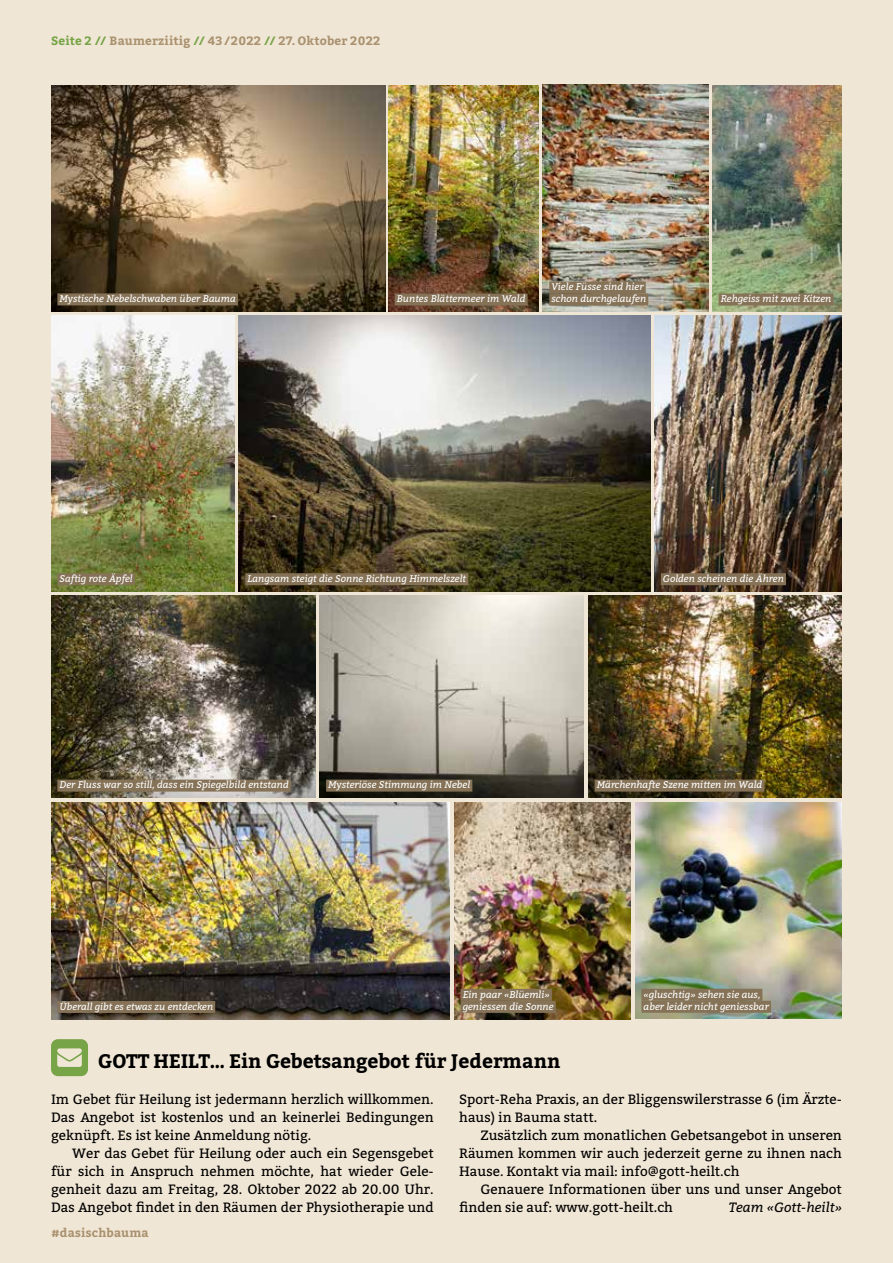
<style>
.page{position:relative;width:893px;height:1263px;background:#f0e6d5}
.page>*{position:absolute;margin:0;border:0;box-sizing:border-box;transform-origin:0 0}
.t1{font:700 19.5px "Bitter";letter-spacing:-.01em;color:#000}
.t2{font:13.5px/18px "Bitter";color:#000;text-align:justify}
.t3{font:italic 13.5px "Bitter";color:#000}
.t4{font:700 12px "Bitter";letter-spacing:.015em;color:#aa916f}
.t5{font:italic 9.75px/12px "Bitter";color:#fff}
.t6{font:italic 9.6px "Bitter";color:#fff}
.s1{color:#77a447}
</style>
<div class="page">
<img style="left:588px;top:596px;width:254px;height:202px">
<img style="left:635px;top:802px;width:207px;height:217px">
<img style="left:51px;top:85px;width:335px;height:227px">
<img style="left:389px;top:85px;width:150px;height:227px">
<img style="left:543px;top:85px;width:165px;height:227px">
<img style="left:51px;top:802px;width:399px;height:217px">
<img style="left:454px;top:802px;width:177px;height:217px">
<img style="left:51px;top:595px;width:264px;height:203px">
<img style="left:320px;top:596px;width:264px;height:202px">
<img style="left:239px;top:316px;width:411px;height:275px">
<img style="left:654px;top:316px;width:188px;height:275px">
<img style="left:51px;top:316px;width:184px;height:275px">
<div style="left:57px;top:293px;width:181px;height:12px;background:#857257"></div>
<div style="left:57px;top:573px;width:78px;height:12px;background:#857257"></div>
<div style="left:57px;top:780px;width:234px;height:12px;background:#857257"></div>
<div style="left:326px;top:780px;width:146px;height:12px;background:#857257"></div>
<div style="left:595px;top:780px;width:169px;height:12px;background:#857257"></div>
<div style="left:57px;top:1001px;width:158px;height:12px;background:#857257"></div>
<div style="left:641px;top:989px;width:121px;height:12px;background:#857257"></div>
<div style="left:641px;top:1001px;width:130px;height:12px;background:#857257"></div>
<div style="left:461px;top:989px;width:91px;height:12px;background:#857257"></div>
<div style="left:461px;top:1001px;width:95px;height:12px;background:#857257"></div>
<div style="left:661px;top:573px;width:125px;height:12px;background:#857257"></div>
<div style="left:245px;top:573px;width:223px;height:12px;background:#857257"></div>
<div style="left:395px;top:294px;width:133px;height:12px;background:#857257"></div>
<div style="left:549px;top:282px;width:97px;height:12px;background:#857257"></div>
<div style="left:549px;top:294px;width:99px;height:12px;background:#857257"></div>
<img style="left:712px;top:85px;width:130px;height:227px">
<div style="left:719px;top:294px;width:114px;height:12px;background:#857257"></div>
<svg style="left:51px;top:1039px;width:37px;height:37px"></svg>
<p class="t4" style="left:51px;top:31px;width:331px"><span class="s1">Seite 2 //</span> Baumerziitig <span class="s1">//</span> 43/2022 <span class="s1">//</span> 27. Oktober 2022</p>
<p class="t5" style="left:60px;top:292px;width:178px">Mystische Nebelschwaben über Bauma</p>
<p class="t5" style="left:397px;top:293px;width:130px">Buntes Blättermeer im Wald</p>
<p class="t5" style="left:551px;top:281px;width:96px">Viele Füsse sind hier schon durchgelaufen</p>
<p class="t5" style="left:721px;top:293px;width:112px">Rehgeiss mit zwei Kitzen</p>
<p class="t5" style="left:60px;top:572px;width:75px">Saftig rote Äpfel</p>
<p class="t5" style="left:247px;top:572px;width:220px">Langsam steigt die Sonne Richtung Himmelszelt</p>
<p class="t5" style="left:663px;top:572px;width:122px">Golden scheinen die Ähren</p>
<p class="t5" style="left:60px;top:779px;width:231px">Der Fluss war so still, dass ein Spiegelbild entstand</p>
<p class="t5" style="left:328px;top:779px;width:143px">Mysteriöse Stimmung im Nebel</p>
<p class="t5" style="left:597px;top:779px;width:167px">Märchenhafte Szene mitten im Wald</p>
<p class="t6" style="left:59px;top:1000px;width:155px">Überall gibt es etwas zu entdecken</p>
<p class="t5" style="left:644px;top:988px;width:127px">«gluschtig» sehen sie aus, aber leider nicht geniessbar</p>
<p class="t5" style="left:463px;top:988px;width:92px">Ein paar «Blüemli» geniessen die Sonne</p>
<h1 class="t1" style="left:98px;top:1046px;width:464px">GOTT HEILT… Ein Gebetsangebot für Jedermann</h1>
<p class="t2" style="left:51px;top:1089px;width:384px">Im Gebet für Heilung ist jedermann herzlich willkommen.<br>Das Angebot ist kostenlos und an keinerlei Bedingungen geknüpft. Es ist keine Anmeldung nötig.</p>
<p class="t2" style="left:51px;top:1143px;width:384px;text-indent:21px">Wer das Gebet für Heilung oder auch ein Segensgebet für sich in Anspruch nehmen möchte, hat wieder Gele&shy;genheit dazu am Freitag, 28. Oktober 2022 ab 20.00 Uhr.<br>Das Angebot findet in den Räumen der Physiotherapie und</p>
<p class="t2" style="left:459px;top:1089px;width:384px">Sport-Reha Praxis, an der Bliggenswilerstrasse 6 (im Ärzte&shy;haus) in Bauma statt.</p>
<p class="t2" style="left:459px;top:1125px;width:384px;text-indent:21px">Zusätzlich zum monatlichen Gebetsangebot in unseren Räumen kommen wir auch jederzeit gerne zu ihnen nach Hause. Kontakt via mail: info@gott-heilt.ch</p>
<p class="t2" style="left:459px;top:1179px;width:384px;text-indent:21px">Genauere Informationen über uns und unser Angebot finden sie auf: www.gott-heilt.ch</p>
<p class="t3" style="left:729px;top:1197px;width:115px">Team «Gott-heilt»</p>
<p class="t4" style="left:51px;top:1224px;width:99px">#dasischbauma</p>
</div>
